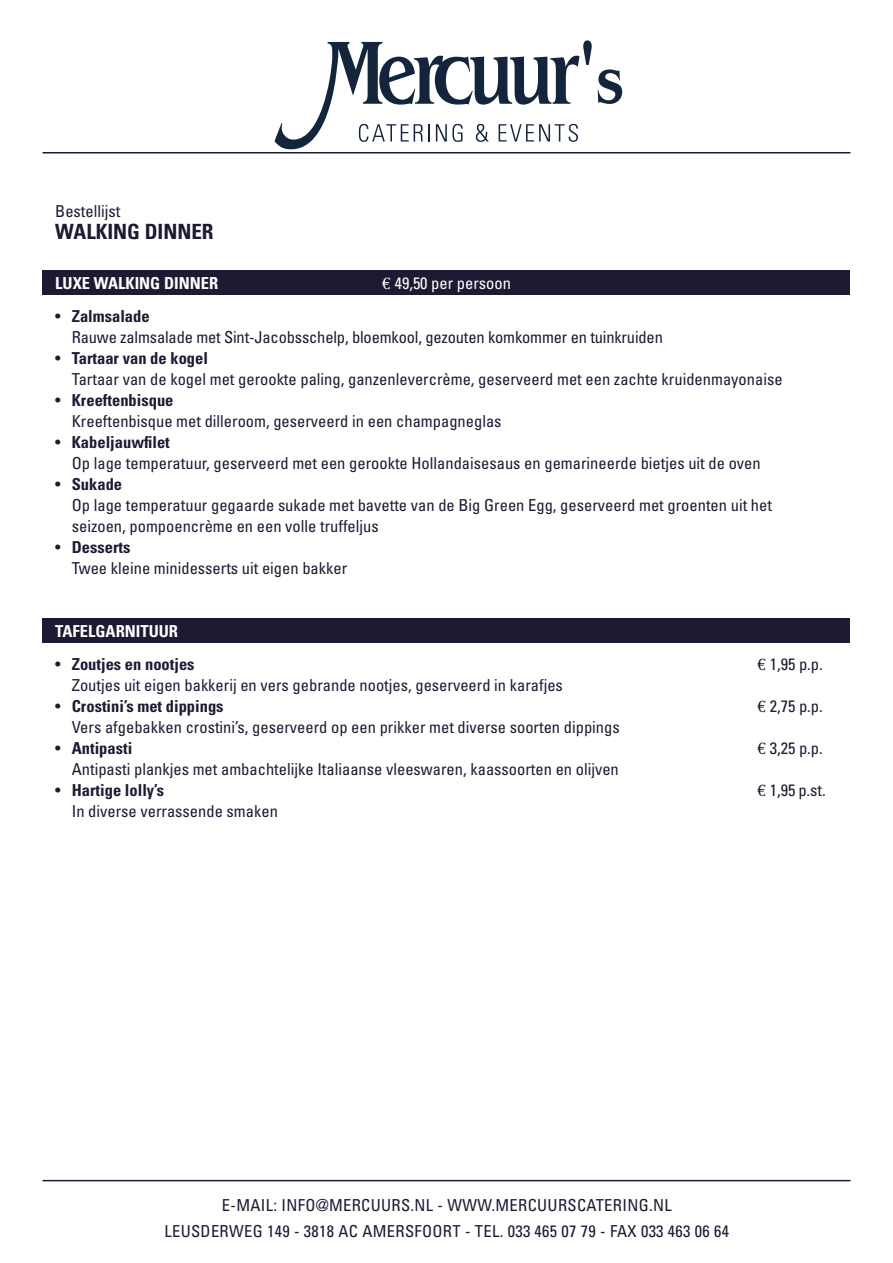
<style>
.page{position:relative;width:893px;height:1263px;background:#fff}
.page>*{position:absolute;margin:0;border:0;box-sizing:border-box;transform-origin:0 0}
.t1{font:700 condensed 21px "Univers";color:#1f1933}
.t2{font:condensed 16.5px/21px "Univers";color:#1f1933}
.t3{font:condensed 16.5px/27px "Univers";letter-spacing:.02em;color:#1f1933;text-align:center}
.t4{font:700 condensed 16.5px "Univers";color:#1f1933}
.t5{font:700 condensed 16.5px "Univers";color:#fff}
.t6{font:condensed 16.5px "Univers";color:#fff}
.s1{font-family:"Euro Serif";font-stretch:normal}
.s2{font-weight:700}
.s3{font-weight:400}
</style>
<div class="page">
<svg style="left:598px;top:69px;width:24px;height:35px"></svg>
<svg style="left:274px;top:40px;width:318px;height:110px"></svg>
<hr style="left:43px;top:152px;width:807px;height:1px;background:#1f1933">
<hr style="left:43px;top:1180px;width:807px;height:1px;background:#1f1933">
<div style="left:43px;top:270px;width:807px;height:24px;background:#1f1933"></div>
<div style="left:43px;top:619px;width:807px;height:24px;background:#1f1933"></div>
<p class="t2" style="left:55px;top:200px;width:67px">Bestellijst</p>
<p class="t1" style="left:55px;top:219px;width:160px">WALKING DINNER</p>
<p class="t5" style="left:55px;top:273px;width:164px">LUXE WALKING DINNER</p>
<p class="t6" style="left:382px;top:273px;width:130px"><span class="s1">E</span> 49,50 per persoon</p>
<p class="t2" style="left:72px;top:305px;width:593px;text-indent:-16px">• <span class="s2">Zalmsalade<br></span>Rauwe zalmsalade met Sint-Jacobsschelp, bloemkool, gezouten komkommer en tuinkruiden</p>
<p class="t2" style="left:72px;top:347px;width:712px;text-indent:-16px">• <span class="s2">Tartaar van de kogel<br></span>Tartaar van de kogel met gerookte paling, ganzenlevercrème, geserveerd met een zachte kruidenmayonaise</p>
<p class="t2" style="left:72px;top:389px;width:431px;text-indent:-16px">• <span class="s2">Kreeftenbisque<br></span>Kreeftenbisque met dilleroom, geserveerd in een champagneglas</p>
<p class="t2" style="left:72px;top:431px;width:690px;text-indent:-16px">• <span class="s2">Kabeljauwfilet<br></span>Op lage temperatuur, geserveerd met een gerookte Hollandaisesaus en gemarineerde bietjes uit de oven</p>
<p class="t2" style="left:72px;top:473px;width:702px;text-indent:-16px">• <span class="s2">Sukade<br></span>Op lage temperatuur gegaarde sukade met bavette van de Big Green Egg, geserveerd met groenten uit het seizoen, pompoencrème en een volle truffeljus</p>
<p class="t2" style="left:72px;top:536px;width:277px;text-indent:-16px">• <span class="s2">Desserts<br></span>Twee kleine minidesserts uit eigen bakker</p>
<p class="t5" style="left:55px;top:621px;width:124px">TAFELGARNITUUR</p>
<p class="t4" style="left:55px;top:654px;width:141px"><span class="s3">•</span> Zoutjes en nootjes</p>
<p class="t2" style="left:757px;top:654px;width:67px"><span class="s1">E</span> 1,95 p.p.</p>
<p class="t2" style="left:72px;top:675px;width:493px">Zoutjes uit eigen bakkerij en vers gebrande nootjes, geserveerd in karafjes</p>
<p class="t4" style="left:55px;top:696px;width:170px"><span class="s3">•</span> Crostini’s met dippings</p>
<p class="t2" style="left:757px;top:696px;width:67px"><span class="s1">E</span> 2,75 p.p.</p>
<p class="t2" style="left:72px;top:717px;width:549px">Vers afgebakken crostini’s, geserveerd op een prikker met diverse soorten dippings</p>
<p class="t4" style="left:55px;top:738px;width:78px"><span class="s3">•</span> Antipasti</p>
<p class="t2" style="left:757px;top:738px;width:67px"><span class="s1">E</span> 3,25 p.p.</p>
<p class="t2" style="left:72px;top:759px;width:549px">Antipasti plankjes met ambachtelijke Italiaanse vleeswaren, kaassoorten en olijven</p>
<p class="t4" style="left:55px;top:780px;width:110px"><span class="s3">•</span> Hartige lolly’s</p>
<p class="t2" style="left:757px;top:780px;width:70px"><span class="s1">E</span> 1,95 p.st.</p>
<p class="t2" style="left:72px;top:801px;width:208px">In diverse verrassende smaken</p>
<p class="t3" style="left:164px;top:1191px;width:566px">E-MAIL: INFO@MERCUURS.NL - WWW.MERCUURSCATERING.NL<br>LEUSDERWEG 149 - 3818 AC AMERSFOORT - TEL. 033 465 07 79 - FAX 033 463 06 64</p>
</div>
